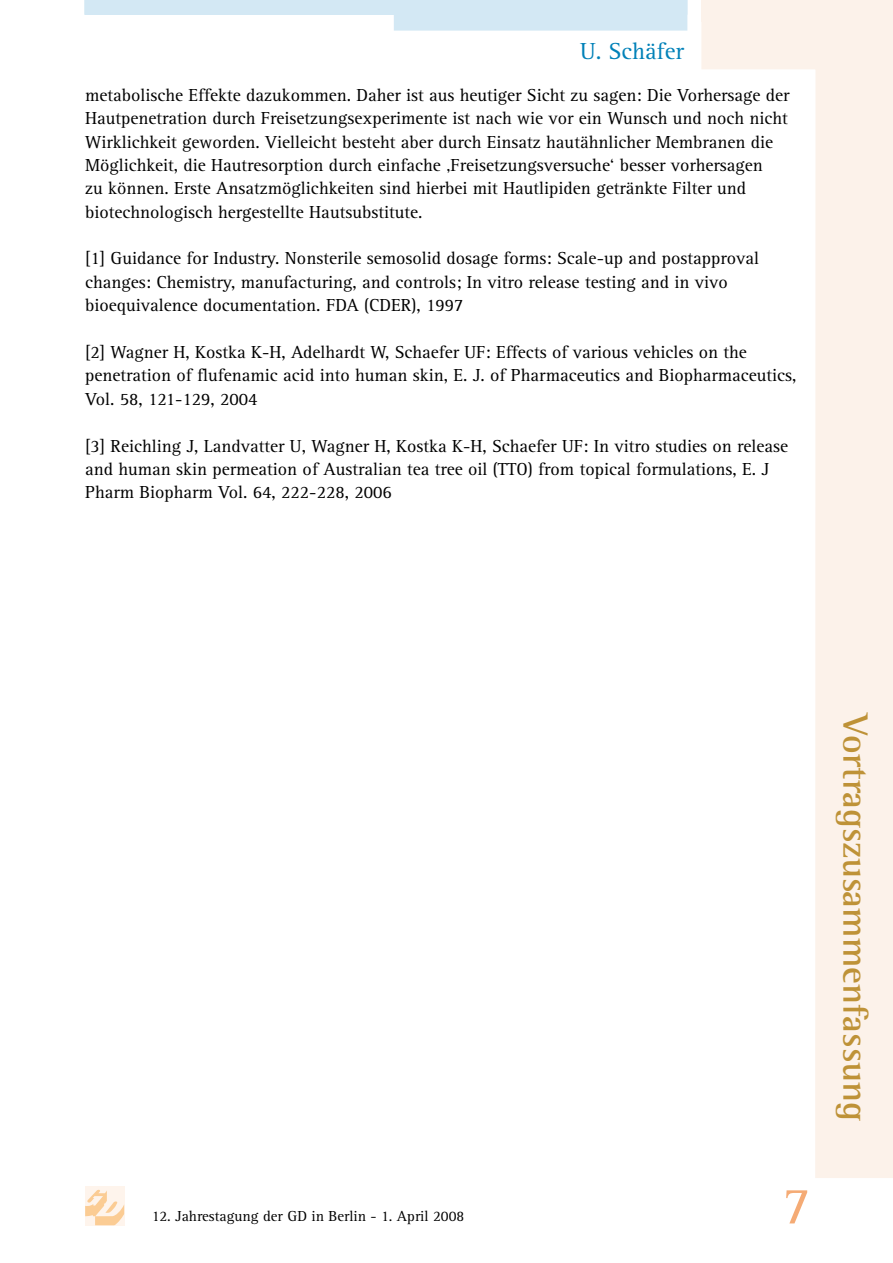
<style>
.page{position:relative;width:893px;height:1263px;background:#fff}
.page>*{position:absolute;margin:0;border:0;box-sizing:border-box;transform-origin:0 0}
.t1{font:54px "Agfa Rotis Serif";color:#f5ab75}
.t2{font:700 36px "Agfa Rotis Semi Serif";color:#be9237}
.t3{font:24px "Agfa Rotis Serif";color:#0081b8}
.t4{font:18px/23.4px "Agfa Rotis Serif";color:#000}
.t5{font:15px "Agfa Rotis Serif";color:#000}
</style>
<div class="page">
<svg style="left:701px;top:21px;width:192px;height:1157px"></svg>
<div style="left:85px;top:1186px;width:39px;height:39px;background:#fef4ec"></div>
<svg style="left:85px;top:1189px;width:39px;height:36px"></svg>
<svg style="left:84px;top:0;width:603px;height:31px"></svg>
<div style="left:701px;top:0;width:192px;height:21px;background:#fcf2ea"></div>
<h3 class="t3" style="left:580px;top:38px;width:105px">U. Schäfer</h3>
<p class="t4" style="left:85px;top:84px;width:706px">metabolische Effekte dazukommen. Daher ist aus heutiger Sicht zu sagen: Die Vorhersage der Hautpenetration durch Freisetzungsexperimente ist nach wie vor ein Wunsch und noch nicht Wirklichkeit geworden. Vielleicht besteht aber durch Einsatz hautähnlicher Membranen die Möglichkeit, die Hautresorption durch einfache ‚Freisetzungsversuche‘ besser vorhersagen<br>zu können. Erste Ansatzmöglichkeiten sind hierbei mit Hautlipiden getränkte Filter und biotechnologisch hergestellte Hautsubstitute.</p>
<p class="t4" style="left:85px;top:247px;width:676px">[1] Guidance for Industry. Nonsterile semosolid dosage forms: Scale-up and postapproval changes: Chemistry, manufacturing, and controls; In vitro release testing and in vivo bioequivalence documentation. FDA (CDER), 1997</p>
<p class="t4" style="left:85px;top:341px;width:713px">[2] Wagner H, Kostka K-H, Adelhardt W, Schaefer UF: Effects of various vehicles on the penetration of flufenamic acid into human skin, E. J. of Pharmaceutics and Biopharmaceutics,<br>Vol. 58, 121-129, 2004</p>
<p class="t4" style="left:85px;top:434px;width:705px">[3] Reichling J, Landvatter U, Wagner H, Kostka K-H, Schaefer UF: In vitro studies on release and human skin permeation of Australian tea tree oil (TTO) from topical formulations, E. J<br>Pharm Biopharm Vol. 64, 222-228, 2006</p>
<p class="t5" style="left:152px;top:1208px;width:314px">12. Jahrestagung der GD in Berlin - 1. April 2008</p>
<h1 class="t1" style="left:783px;top:1175px;width:30px">7</h1>
<h2 class="t2" style="left:877px;top:714px;width:409px;rotate:90deg">Vortragszusammenfassung</h2>
</div>
